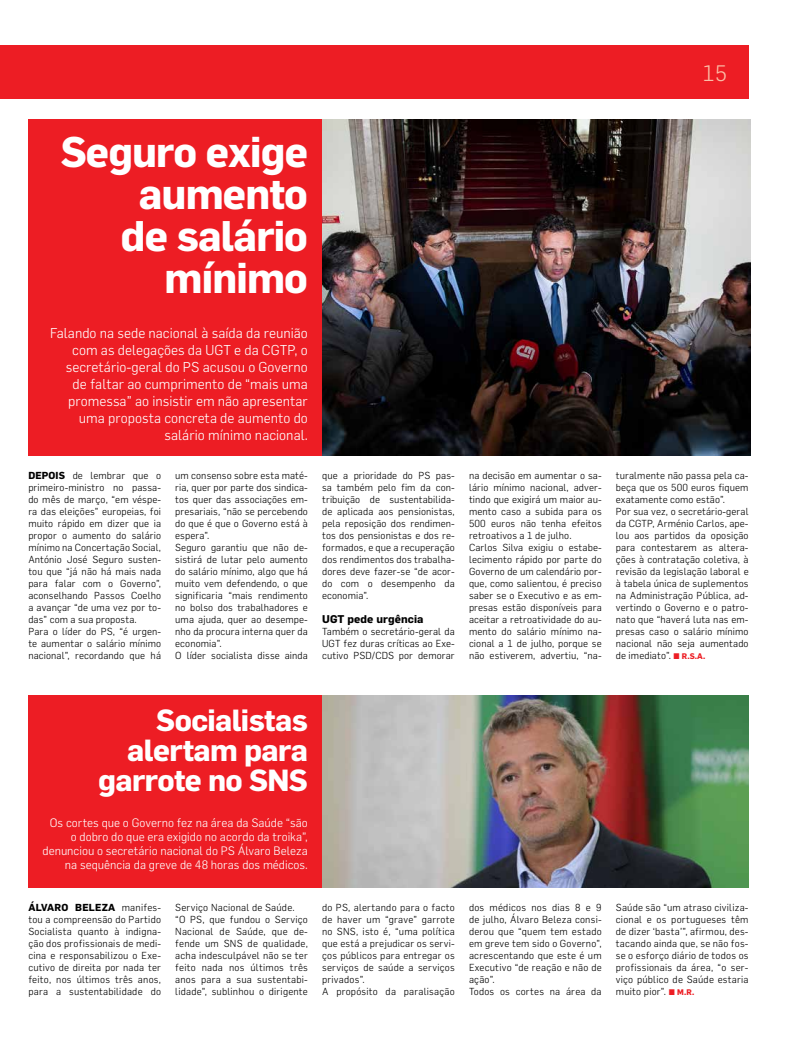
<style>
.page{position:relative;width:794px;height:1049px;background:#fff}
.page>*{position:absolute;margin:0;border:0;box-sizing:border-box;transform-origin:0 0}
.t1{font:700 42px/42px "Flama";letter-spacing:-.02em;color:#fff;text-align:right}
.t2{font:700 30px/30px "Flama";letter-spacing:-.02em;color:#fff;text-align:right}
.t3{font:300 22px "Flama";color:#fbbea7}
.t4{font:300 14px/17px "Flama";color:#fff;text-align:right}
.t5{font:300 12px/14px "Flama";color:#fff;text-align:right}
.t6{font:700 11px "Flama";letter-spacing:.01em;color:#000}
.t7{font:300 10px/12px "Flama";letter-spacing:.01em;color:#000}
.s1{font-weight:700}
.s2{font-weight:700;font-size:8px;color:#ed1d24}
</style>
<div class="page">
<div style="left:0;top:45px;width:748px;height:54px;background:#ed1d24"></div>
<div style="left:28px;top:119px;width:294px;height:336px;background:#ed1d24"></div>
<div style="left:28px;top:696px;width:294px;height:192px;background:#ed1d24"></div>
<img style="left:322px;top:119px;width:428px;height:336px">
<img style="left:322px;top:696px;width:426px;height:192px">
<h3 class="t3" style="left:703px;top:60px;width:26px">15</h3>
<h1 class="t1" style="left:61px;top:130px;width:249px">Seguro exige aumento<br>de salário mínimo</h1>
<p class="t4" style="left:50px;top:324px;width:259px">Falando na sede nacional à saída da reunião com as delegações da UGT e da CGTP, o secretário-geral do PS acusou o Governo de faltar ao cumprimento de “mais uma promessa” ao insistir em não apresentar uma proposta concreta de aumento do salário mínimo nacional.</p>
<p class="t7" style="left:28px;top:469px;width:134px"><span class="s1">Depois</span> de lembrar que o primeiro-ministro no passa&shy;do mês de março, “em véspe&shy;ra das eleições” europeias, foi muito rápido em dizer que ia propor o aumento do salário mínimo na Concertação Social,<br>António José Seguro susten&shy;tou que “já não há mais nada para falar com o Governo”, aconselhando Passos Coelho a avançar “de uma vez por to&shy;das” com a sua proposta.<br>Para o líder do PS, “é urgen&shy;te aumentar o salário mínimo nacional”, recordando que há</p>
<p class="t7" style="left:175px;top:469px;width:134px">um consenso sobre esta maté&shy;ria, quer por parte dos sindica&shy;tos quer das associações em&shy;presariais, “não se percebendo do que é que o Governo está à espera”.<br>Seguro garantiu que não de&shy;sistirá de lutar pelo aumento do salário mínimo, algo que há muito vem defendendo, o que significaria “mais rendimento no bolso dos trabalhadores e uma ajuda, quer ao desempe&shy;nho da procura interna quer da economia”.<br>O líder socialista disse ainda</p>
<p class="t7" style="left:322px;top:469px;width:134px;text-align:justify">que a prioridade do PS pas&shy;sa também pelo fim da con&shy;tribuição de sustentabilida&shy;de aplicada aos pensionistas, pela reposição dos rendimen&shy;tos dos pensionistas e dos re&shy;formados, e que a recuperação dos rendimentos dos trabalha&shy;dores deve fazer-se “de acor&shy;do com o desempenho da economia”.</p>
<p class="t6" style="left:322px;top:612px;width:103px">UGT pede urgência</p>
<p class="t7" style="left:322px;top:625px;width:134px;text-align:justify">Também o secretário-geral da UGT fez duras críticas ao Exe&shy;cutivo PSD/CDS por demorar</p>
<p class="t7" style="left:469px;top:469px;width:134px">na decisão em aumentar o sa&shy;lário mínimo nacional, adver&shy;tindo que exigirá um maior au&shy;mento caso a subida para os<br>500 euros não tenha efeitos retroativos a 1 de julho.<br>Carlos Silva exigiu o estabe&shy;lecimento rápido por parte do<br>Governo de um calendário por&shy;que, como salientou, é preciso saber se o Executivo e as em&shy;presas estão disponíveis para aceitar a retroatividade do au&shy;mento do salário mínimo na&shy;cional a 1 de julho, porque se não estiverem, advertiu, “na-</p>
<p class="t7" style="left:616px;top:469px;width:134px">turalmente não passa pela ca&shy;beça que os 500 euros fiquem exatamente como estão”.<br>Por sua vez, o secretário-geral da CGTP, Arménio Carlos, ape&shy;lou aos partidos da oposição para contestarem as altera&shy;ções à contratação coletiva, à revisão da legislação laboral e à tabela única de suplementos na Administração Pública, ad&shy;vertindo o Governo e o patro&shy;nato que “haverá luta nas em&shy;presas caso o salário mínimo nacional não seja aumentado de imediato”. <span class="s2">^ R.S.A.</span></p>
<h2 class="t2" style="left:98px;top:704px;width:211px">Socialistas alertam para garrote no SNS</h2>
<p class="t5" style="left:43px;top:816px;width:267px">Os cortes que o Governo fez na área da Saúde “são o dobro do que era exigido no acordo da troika”, denunciou o secretário nacional do PS Álvaro Beleza na sequência da greve de 48 horas dos médicos.</p>
<p class="t7" style="left:28px;top:901px;width:134px;text-align:justify"><span class="s1">Álvaro Beleza</span> manifes&shy;tou a compreensão do Partido Socialista quanto à indigna&shy;ção dos profissionais de medi&shy;cina e responsabilizou o Exe&shy;cutivo de direita por nada ter feito, nos últimos três anos, para a sustentabilidade do</p>
<p class="t7" style="left:175px;top:901px;width:134px">Serviço Nacional de Saúde.<br>“O PS, que fundou o Serviço<br>Nacional de Saúde, que de&shy;fende um SNS de qualidade, acha indesculpável não se ter feito nada nos últimos três anos para a sua sustentabi&shy;lidade”, sublinhou o dirigente</p>
<p class="t7" style="left:322px;top:901px;width:134px">do PS, alertando para o facto de haver um “grave” garrote no SNS, isto é, “uma política que está a prejudicar os servi&shy;ços públicos para entregar os serviços de saúde a serviços privados”.<br>A propósito da paralisação</p>
<p class="t7" style="left:469px;top:901px;width:134px">dos médicos nos dias 8 e 9 de julho, Álvaro Beleza consi&shy;derou que “quem tem estado em greve tem sido o Governo”, acrescentando que este é um<br>Executivo “de reação e não de ação”.<br>Todos os cortes na área da</p>
<p class="t7" style="left:616px;top:901px;width:134px;text-align:justify">Saúde são “um atraso civiliza&shy;cional e os portugueses têm de dizer ‘basta’”, afirmou, des&shy;tacando ainda que, se não fos&shy;se o esforço diário de todos os profissionais da área, “o ser&shy;viço público de Saúde estaria muito pior”. <span class="s2">^ M.R.</span></p>
</div>
